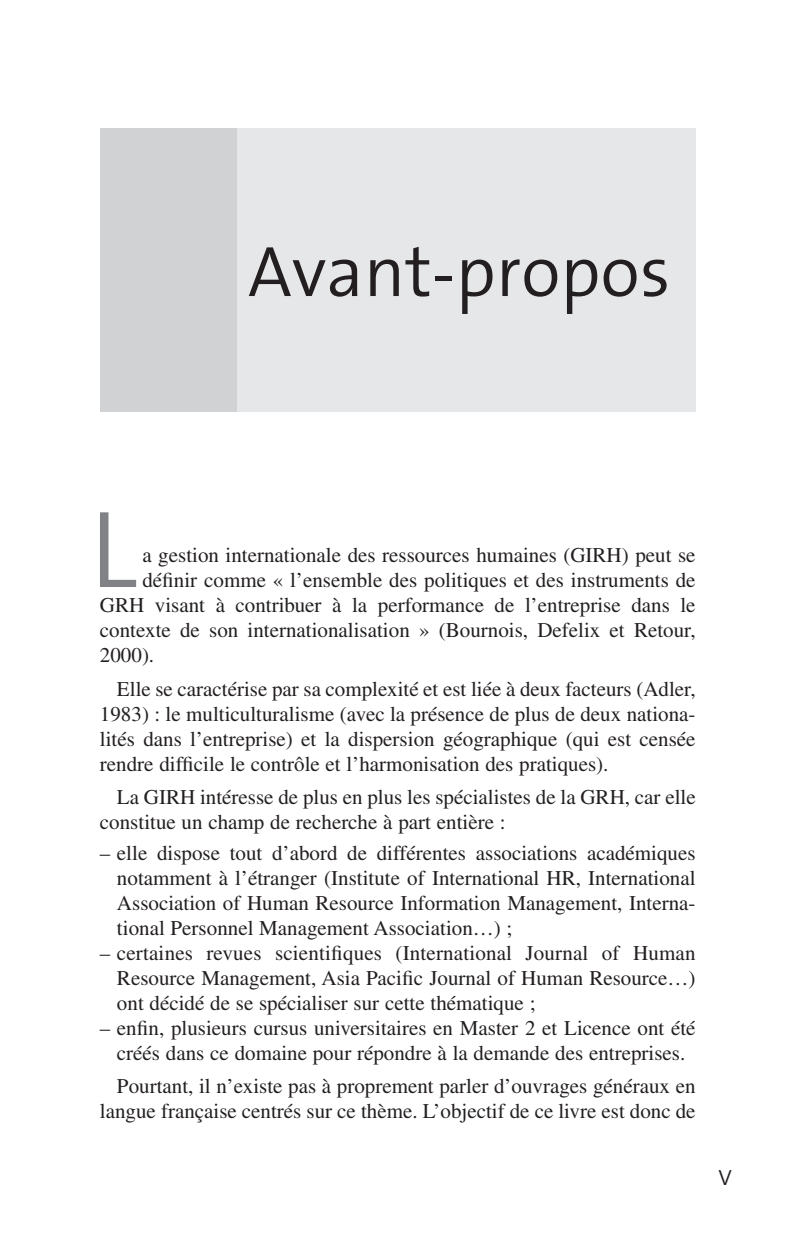
<style>
.page{position:relative;width:794px;height:1248px;background:#fff}
.page>*{position:absolute;margin:0;border:0;box-sizing:border-box;transform-origin:0 0}
.t1{font:300 110.6px "The Sans";color:#808285}
.t2{font:300 72px "The Sans";color:#231f20}
.t3{font:22px "The Sans Semi Light Caps";color:#231f20}
.t4{font:21px/25px "Times LT Std";color:#231f20;text-align:justify}
</style>
<div class="page">
<div style="left:236px;top:128px;width:459px;height:284px;background:#e6e7e9"></div>
<div style="left:100px;top:128px;width:136px;height:284px;background:#d1d2d4"></div>
<h2 class="t2" style="left:248px;top:212px;width:424px">Avant-propos</h2>
<h1 class="t1" style="left:90px;top:458px;width:48px">L</h1>
<p class="t4" style="left:142px;top:542px;width:554px">a gestion internationale des ressources humaines (GIRH) peut se</p>
<p class="t4" style="left:142px;top:567px;width:554px">définir comme « l’ensemble des politiques et des instruments de</p>
<p class="t4" style="left:100px;top:592px;width:597px">GRH visant à contribuer à la performance de l’entreprise dans le</p>
<p class="t4" style="left:100px;top:617px;width:597px">contexte de son internationalisation » (Bournois, Defelix et Retour,</p>
<p class="t4" style="left:100px;top:642px;width:56px">2000).</p>
<p class="t4" style="left:100px;top:675px;width:597px;text-indent:17px">Elle se caractérise par sa complexité et est liée à deux facteurs (Adler, 1983) : le multiculturalisme (avec la présence de plus de deux nationa&shy;lités dans l’entreprise) et la dispersion géographique (qui est censée rendre difficile le contrôle et l’harmonisation des pratiques).</p>
<p class="t4" style="left:100px;top:784px;width:597px;text-indent:17px">La GIRH intéresse de plus en plus les spécialistes de la GRH, car elle constitue un champ de recherche à part entière :</p>
<p class="t4" style="left:117px;top:840px;width:580px;text-indent:-17px">– elle dispose tout d’abord de différentes associations académiques notamment à l’étranger (Institute of International HR, International Association of Human Resource Information Management, Interna&shy;tional Personnel Management Association…) ;</p>
<p class="t4" style="left:117px;top:939px;width:580px;text-indent:-17px">– certaines revues scientifiques (International Journal of Human Resource Management, Asia Pacific Journal of Human Resource…) ont décidé de se spécialiser sur cette thématique ;</p>
<p class="t4" style="left:100px;top:1014px;width:597px;text-align:center">– enfin, plusieurs cursus universitaires en Master 2 et Licence ont été créés dans ce domaine pour répondre à la demande des entreprises.</p>
<p class="t4" style="left:100px;top:1073px;width:597px;text-align:right">Pourtant, il n’existe pas à proprement parler d’ouvrages généraux en langue française centrés sur ce thème. L’objectif de ce livre est donc de</p>
<p class="t3" style="left:718px;top:1158px;width:15px">V</p>
</div>
